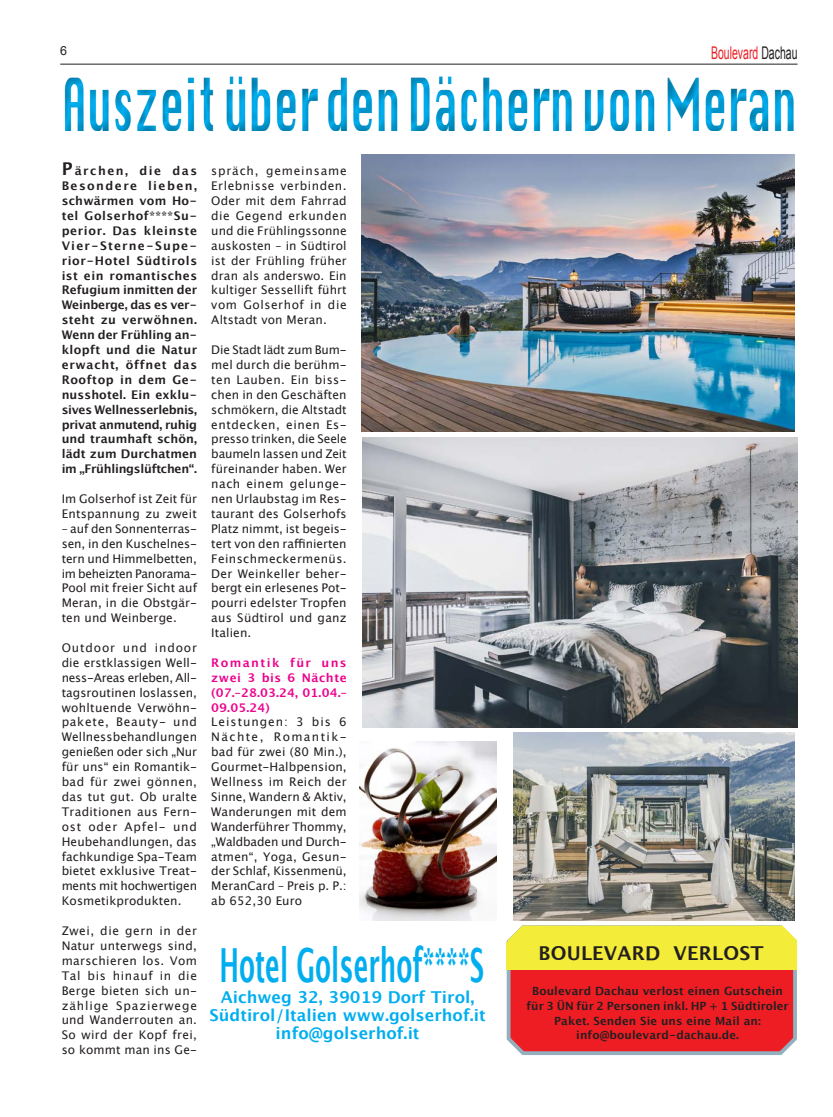
<style>
.page{position:relative;width:833px;height:1117px;background:#fff}
.page>*{position:absolute;margin:0;border:0;box-sizing:border-box;transform-origin:0 0}
.t1{font:71.25px "Krungthep";letter-spacing:.005em;color:#00aeef;scale:.53 1}
.t2{font:700 47px "Lucida Grande";color:#00aeef;scale:.53 1}
.t3{font:700 19.12px "Lucida Grande";letter-spacing:.01em;color:#231f20}
.t4{font:17.5px "Arial";color:#ee1d23;scale:.6 1}
.t5{font:700 16.38px/18px "Lucida Grande";color:#00aeef;text-align:center}
.t6{font:12.5px "Arial";color:#231f20}
.t7{font:11.88px/14.9px "Lucida Grande";letter-spacing:.01em;color:#231f20;text-align:justify}
.t8{font:700 11.88px/14.9px "Lucida Grande";letter-spacing:.01em;color:#231f20;text-align:justify}
.t9{font:700 11.25px/14.9px "Lucida Grande";letter-spacing:.01em;color:#231f20;text-align:center}
.s1{color:#231f20}
.s2{font-size:17.62px}
.s3{font-weight:700;color:#ed028c}
</style>
<div class="page">
<svg style="left:506px;top:939px;width:278px;height:116px"></svg>
<svg style="left:508px;top:925px;width:289px;height:127px;background:#ec452e"></svg>
<div style="left:507px;top:941px;width:290px;height:28px;background:#f3ec38"></div>
<img style="left:362px;top:154px;width:432px;height:277px">
<img style="left:359px;top:741px;width:137px;height:179px">
<img style="left:362px;top:438px;width:435px;height:289px">
<img style="left:513px;top:732px;width:281px;height:188px">
<div style="left:52px;top:60px;width:755px;height:87px;background:#231f20;opacity:.5"></div>
<hr style="left:60px;top:64px;width:737px;height:1px;background:#231f20">
<p class="t6" style="left:60px;top:43px;width:8px">6</p>
<h3 class="t4" style="left:711px;top:41px;width:145px">Boulevard <span class="s1">Dachau</span></h3>
<h1 class="t1" style="left:62px;top:64px;width:1388px">Auszeit über den Dächern von Meran</h1>
<p class="t8" style="left:62px;top:163px;width:137px"><span class="s2">P</span>ärchen, die das Besondere lieben, schwärmen vom Ho&shy;tel Golserhof****Su&shy;perior. Das kleinste Vier-Sterne-Supe&shy;rior-Hotel Südtirols ist ein romantisches Refugium inmitten der Weinberge, das es ver&shy;steht zu verwöhnen.<br>Wenn der Frühling an&shy;klopft und die Natur erwacht, öffnet das Rooftop in dem Ge&shy;nusshotel. Ein exklu&shy;sives Wellnesserlebnis, privat anmutend, ruhig und traumhaft schön, lädt zum Durchatmen im „Frühlingslüftchen“.</p>
<p class="t7" style="left:62px;top:491px;width:137px">Im Golserhof ist Zeit für<br>Entspannung zu zweit</p>
<p class="t7" style="left:62px;top:521px;width:137px">– auf den Sonnenterras&shy;sen, in den Kuschelnes&shy;tern und Himmelbetten, im beheizten Panorama-Pool mit freier Sicht auf Meran, in die Obstgär&shy;ten und Weinberge.</p>
<p class="t7" style="left:62px;top:640px;width:137px">Outdoor und indoor die erstklassigen Well&shy;ness-Areas erleben, All&shy;tagsroutinen loslassen, wohltuende Verwöhn&shy;pakete, Beauty- und Wellnessbehandlungen genießen oder sich „Nur für uns“ ein Romantik&shy;bad für zwei gönnen, das tut gut. Ob uralte Traditionen aus Fern&shy;ost oder Apfel- und Heubehandlungen, das fachkundige Spa-Team bietet exklusive Treat&shy;ments mit hochwertigen Kosmetikprodukten.</p>
<p class="t7" style="left:62px;top:923px;width:137px">Zwei, die gern in der Natur unterwegs sind, marschieren los. Vom Tal bis hinauf in die Berge bieten sich un&shy;zählige Spazierwege und Wanderrouten an.<br>So wird der Kopf frei, so kommt man ins Ge-</p>
<p class="t7" style="left:211px;top:164px;width:137px">spräch, gemeinsame Erlebnisse verbinden.<br>Oder mit dem Fahrrad die Gegend erkunden und die Frühlingssonne auskosten – in Südtirol ist der Frühling früher dran als anderswo. Ein kultiger Sessellift führt vom Golserhof in die Altstadt von Meran.</p>
<p class="t7" style="left:211px;top:342px;width:137px">Die Stadt lädt zum Bum&shy;mel durch die berühm&shy;ten Lauben. Ein biss&shy;chen in den Geschäften schmökern, die Altstadt entdecken, einen Es&shy;presso trinken, die Seele baumeln lassen und Zeit füreinander haben. Wer nach einem gelunge&shy;nen Urlaubstag im Res&shy;taurant des Golserhofs Platz nimmt, ist begeis&shy;tert von den raffinierten Feinschmeckermenüs.<br>Der Weinkeller beher&shy;bergt ein erlesenes Pot&shy;pourri edelster Tropfen aus Südtirol und ganz Italien.</p>
<p class="t7" style="left:211px;top:655px;width:137px;text-align:left"><span class="s3">Romantik für uns zwei 3 bis 6 Nächte (07.–28.03.24, 01.04.–<br>09.05.24)<br></span>Leistungen: 3 bis 6<br>Nächte, Romantik&shy;bad für zwei (80 Min.),<br>Gourmet-Halbpension,<br>Wellness im Reich der<br>Sinne, Wandern &amp; Aktiv,<br>Wanderungen mit dem<br>Wanderführer Thommy, „Waldbaden und Durch&shy;atmen“, Yoga, Gesun&shy;der Schlaf, Kissenmenü,<br>MeranCard – Preis p. P.: ab 652,30 Euro</p>
<p class="t2" style="left:219px;top:926px;width:501px">Hotel Golserhof****S</p>
<p class="t5" style="left:209px;top:988px;width:278px">Aichweg 32, 39019 Dorf Tirol,<br>Südtirol/Italien www.golserhof.it info@golserhof.it</p>
<p class="t3" style="left:538px;top:937px;width:226px">BOULEVARD VERLOST</p>
<p class="t9" style="left:526px;top:982px;width:263px">Boulevard Dachau verlost einen Gutschein für 3 ÜN für 2 Personen inkl. HP + 1 Südtiroler Paket. Senden Sie uns eine Mail an: info@boulevard-dachau.de.</p>
</div>
